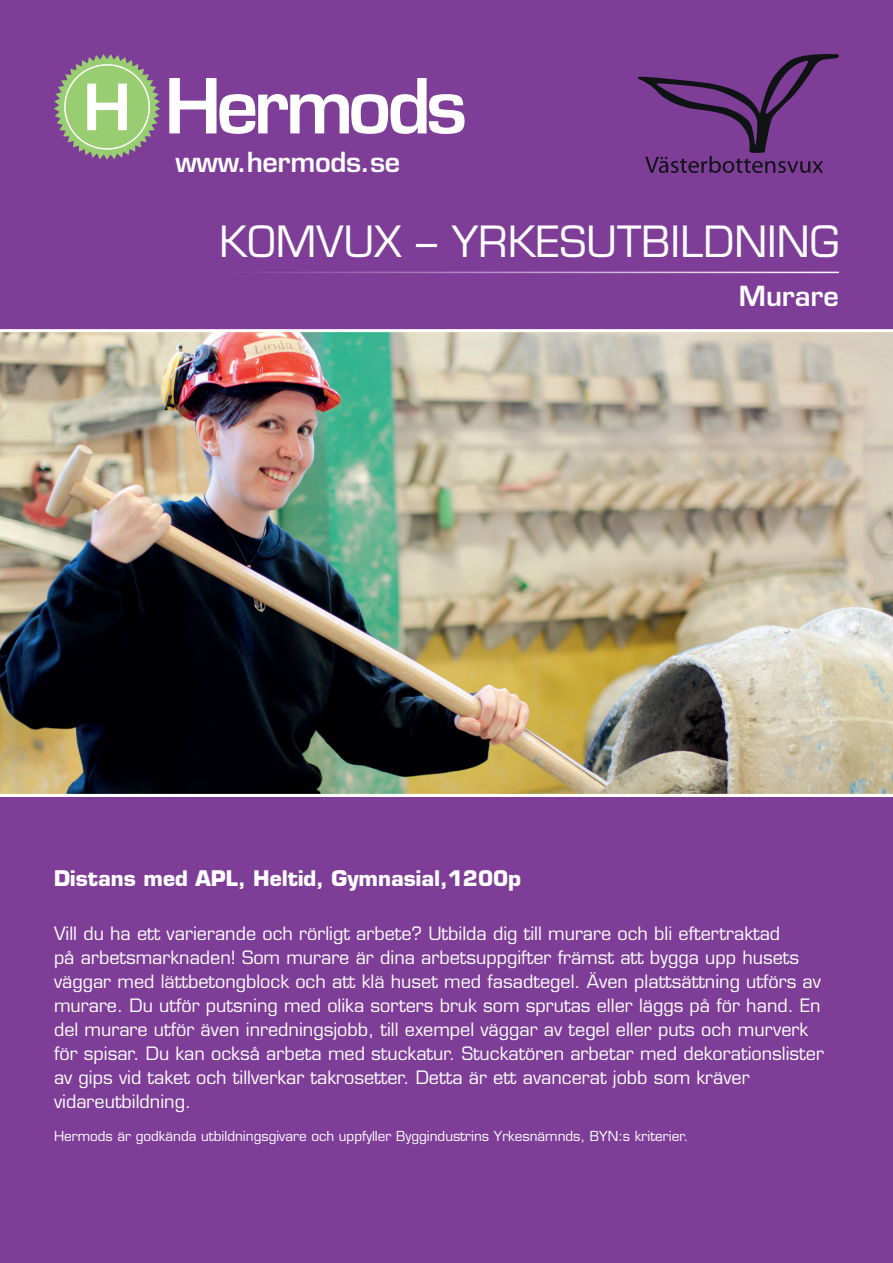
<style>
.page{position:relative;width:893px;height:1263px;background:#fff}
.page>*{position:absolute;margin:0;border:0;box-sizing:border-box;transform-origin:0 0}
.t1{font:42px "Eurostile LT Std";color:#fff}
.t2{font:600 27px "Eurostile LT Std";letter-spacing:-.01em;color:#fff}
.t3{font:700 21px "Eurostile LT Std";color:#fff}
.t4{font:18px/24px "Eurostile LT Std";color:#fff}
.t5{font:13.5px "Eurostile LT Std";color:#fff}
</style>
<div class="page">
<div style="left:0;top:0;width:893px;height:330px;background:#7e3e98"></div>
<hr style="left:229px;top:272px;width:610px;height:1px;background:#fff">
<img style="left:0;top:329px;width:893px;height:465px">
<svg style="left:54px;top:54px;width:106px;height:106px"></svg>
<svg style="left:169px;top:78px;width:296px;height:56px"></svg>
<div style="left:0;top:797px;width:893px;height:466px;background:#7e3e98"></div>
<svg style="left:638px;top:54px;width:201px;height:119px"></svg>
<p class="t2" style="left:175px;top:145px;width:226px">www.hermods.se</p>
<p class="t1" style="left:219px;top:216px;width:621px">KOMVUX – YRKESUTBILDNING</p>
<p class="t2" style="left:739px;top:279px;width:102px">Murare</p>
<p class="t3" style="left:54px;top:865px;width:469px">Distans med APL, Heltid, Gymnasial,1200p</p>
<p class="t4" style="left:54px;top:922px;width:771px">Vill du ha ett varierande och rörligt arbete? Utbilda dig till murare och bli eftertraktad<br>på arbetsmarknaden! Som murare är dina arbetsuppgifter främst att bygga upp husets väggar med lättbetongblock och att klä huset med fasadtegel. Även plattsättning utförs av murare. Du utför putsning med olika sorters bruk som sprutas eller läggs på för hand. En del murare utför även inredningsjobb, till exempel väggar av tegel eller puts och murverk för spisar. Du kan också arbeta med stuckatur. Stuckatören arbetar med dekorationslister av gips vid taket och tillverkar takrosetter. Detta är ett avancerat jobb som kräver vidareutbildning.</p>
<p class="t5" style="left:54px;top:1128px;width:636px">Hermods är godkända utbildningsgivare och uppfyller Byggindustrins Yrkesnämnds, BYN:s kriterier.</p>
</div>
